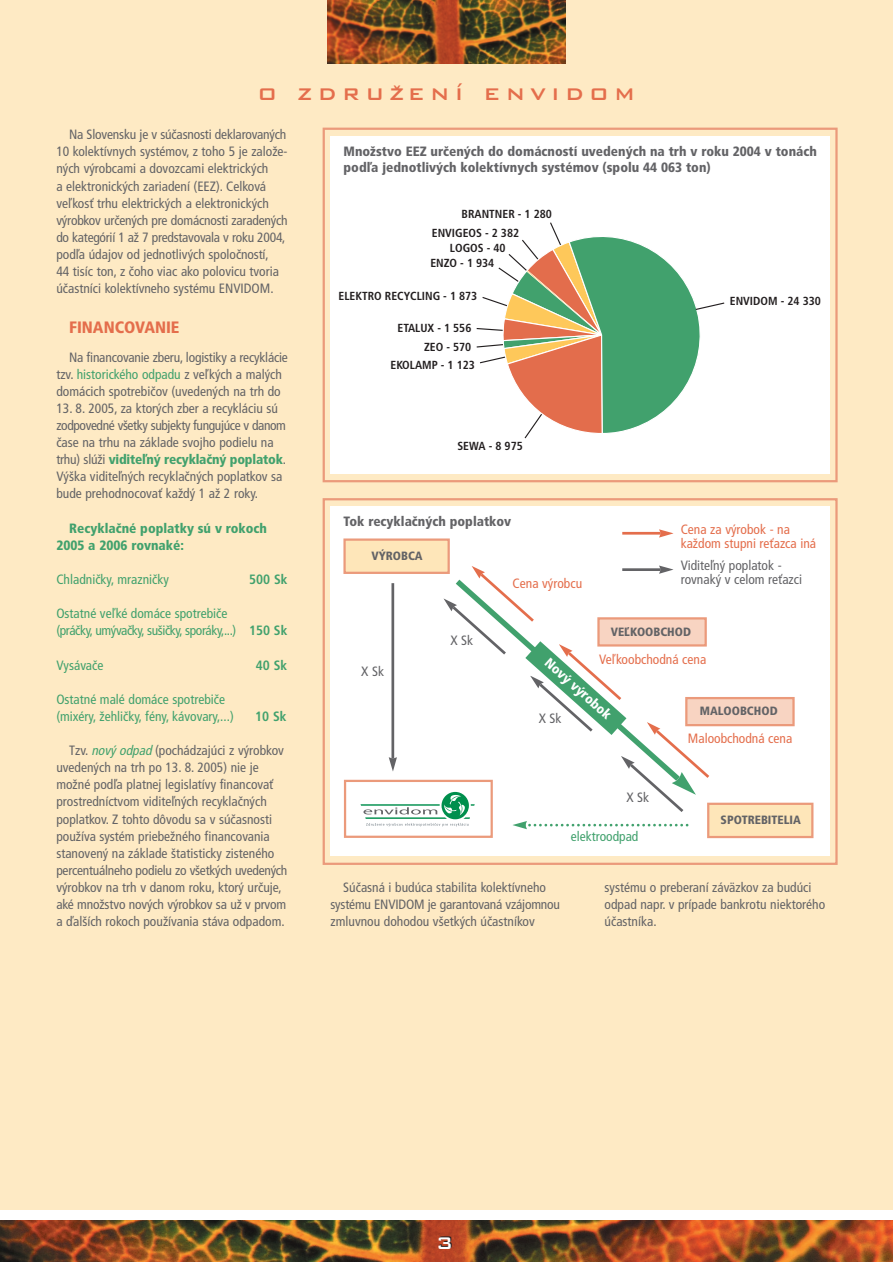
<style>
.page{position:relative;width:893px;height:1262px;background:#fff}
.page>*{position:absolute;margin:0;border:0;box-sizing:border-box;transform-origin:0 0}
.t1{font:500 22.5px "Bank Gothic BT";letter-spacing:.23em;color:#e46e4c}
.t2{font:500 22.5px "Bank Gothic BT";color:#fff}
.t3{font:900 16.5px "Frutiger Cond CE";color:#e46e4c}
.t4{font:13.5px/17.1px "Frutiger Cond CE";color:#636366}
.t5{font:13.5px/17.1px "Frutiger Cond CE";color:#41a16d}
.t6{font:900 13.5px/15.8px "Frutiger Cond CE";color:#636366}
.t7{font:13.5px/13.5px "Frutiger Cond CE";color:#e46e4c}
.t8{font:900 13.5px/17.1px "Frutiger Cond CE";color:#41a16d}
.t9{font:700 13.5px "Frutiger Cond CE";color:#41a16d}
.t10{font:900 13.5px "Frutiger Cond CE";color:#fff}
.t11{font:900 12px "Frutiger Cond CE";color:#636366}
.t12{font:700 11.7px "Frutiger Cond CE";color:#231f20}
.s1{color:#41a16d}
.s2{font-weight:900;color:#41a16d}
.s3{font-weight:700}
.s4{font-style:italic;color:#41a16d}
</style>
<div class="page">
<img style="left:0;top:1220px;width:892px;height:42px">
<div style="left:0;top:0;width:892px;height:1209px;background:#feeac4"></div>
<div style="left:322px;top:128px;width:515px;height:354px;border:2px solid #eb9a7b"></div>
<div style="left:330px;top:506px;width:499px;height:350px;background:#fff"></div>
<div style="left:322px;top:498px;width:515px;height:367px;border:2px solid #eb9a7b"></div>
<div style="left:330px;top:136px;width:499px;height:337px;background:#fff"></div>
<div style="left:345px;top:540px;width:103px;height:32px;background:#fee6b9"></div>
<div style="left:343px;top:538px;width:107px;height:36px;border:2px solid #eb9a7b"></div>
<div style="left:344px;top:779px;width:149px;height:59px;border:2px solid #eb9a7b"></div>
<div style="left:709px;top:804px;width:102px;height:32px;background:#fee6b9"></div>
<div style="left:707px;top:802px;width:106px;height:36px;border:2px solid #eb9a7b"></div>
<div style="left:686px;top:698px;width:107px;height:27px;background:#f8d4c2"></div>
<div style="left:685px;top:697px;width:109px;height:29px;border:2px solid #eb9a7b"></div>
<hr style="left:622px;top:532px;width:38px;height:2px;background:#e46e4c">
<svg style="left:659px;top:529px;width:14px;height:8px"></svg>
<svg style="left:360px;top:565px;width:352px;height:264px"></svg>
<svg style="left:476px;top:222px;width:249px;height:217px"></svg>
<img style="left:327px;top:0;width:238px;height:64px">
<h1 class="t1" style="left:257px;top:79px;width:379px">O ZDRUZˇENÍ ENVIDOM</h1>
<p class="t4" style="left:56px;top:127px;width:233px;text-indent:13px">Na Slovensku je v súãasnosti deklarovan˘ch 10 kolektívnych systémov, z toho 5 je zaloÏe&shy;n˘ch v˘robcami a dovozcami elektrick˘ch<br>a elektronick˘ch zariadení (EEZ). Celková veºkosÈ trhu elektrick˘ch a elektronick˘ch v˘robkov urãen˘ch pre domácnosti zaraden˘ch do kategórií 1 aÏ 7 predstavovala v roku 2004, podºa údajov od jednotliv˘ch spoloãností,<br>44 tisíc ton, z ãoho viac ako polovicu tvoria úãastníci kolektívneho systému ENVIDOM.</p>
<p class="t3" style="left:69px;top:321px;width:112px">FINANCOVANIE</p>
<p class="t4" style="left:56px;top:350px;width:233px;text-indent:13px">Na financovanie zberu, logistiky a recyklácie tzv. <span class="s1">historického odpadu</span> z veºk˘ch a mal˘ch domácich spotrebiãov (uveden˘ch na trh do</p>
<p class="t4" style="left:56px;top:401px;width:231px">13. 8. 2005, za ktor˘ch zber a recykláciu sú zodpovedné v‰etky subjekty fungujúce v danom ãase na trhu na základe svojho podielu na trhu) slúÏi <span class="s2">viditeºn˘ recyklaãn˘ poplatok</span>.<br>V˘‰ka viditeºn˘ch recyklaãn˘ch poplatkov sa bude prehodnocovaÈ kaÏd˘ 1 aÏ 2 roky.</p>
<p class="t8" style="left:56px;top:521px;width:212px;text-indent:13px">Recyklaãné poplatky sú v rokoch<br>2005 a 2006 rovnaké:</p>
<p class="t5" style="left:56px;top:572px;width:114px">Chladniãky, mrazniãky</p>
<p class="t9" style="left:249px;top:574px;width:40px">500 Sk</p>
<p class="t5" style="left:56px;top:606px;width:232px">Ostatné veºké domáce spotrebiãe<br>(práãky, um˘vaãky, su‰iãky, sporáky,...) <span class="s3">150 Sk</span></p>
<p class="t5" style="left:56px;top:657px;width:48px">Vysávaãe</p>
<p class="t9" style="left:256px;top:660px;width:33px">40 Sk</p>
<p class="t5" style="left:56px;top:692px;width:179px">Ostatné malé domáce spotrebiãe (mixéry, Ïehliãky, fény, kávovary,...)</p>
<p class="t9" style="left:255px;top:711px;width:33px">10 Sk</p>
<p class="t4" style="left:56px;top:743px;width:232px;text-indent:13px">Tzv. <span class="s4">nov˘ odpad</span>(pochádzajúci z v˘robkov uveden˘ch na trh po 13. 8. 2005) nie je moÏné podºa platnej legislatívy financovaÈ prostredníctvom viditeºn˘ch recyklaãn˘ch poplatkov. Z tohto dôvodu sa v súãasnosti pouÏíva systém priebeÏného financovania stanoven˘ na základe ‰tatisticky zisteného percentuálneho podielu zo v‰etk˘ch uveden˘ch v˘robkov na trh v danom roku, ktor˘ urãuje, aké mnoÏstvo nov˘ch v˘robkov sa uÏ v prvom a ìal‰ích rokoch pouÏívania stáva odpadom.</p>
<p class="t6" style="left:343px;top:145px;width:475px">MnoÏstvo EEZ urãen˘ch do domácností uveden˘ch na trh v roku 2004 v tonách podºa jednotliv˘ch kolektívnych systémov (spolu 44 063 ton)</p>
<p class="t12" style="left:461px;top:209px;width:92px">BRANTNER - 1 280</p>
<p class="t12" style="left:432px;top:228px;width:89px">ENVIGEOS - 2 382</p>
<p class="t12" style="left:450px;top:243px;width:57px">LOGOS - 40</p>
<p class="t12" style="left:430px;top:258px;width:65px">ENZO - 1 934</p>
<p class="t12" style="left:338px;top:291px;width:140px">ELEKTRO RECYCLING - 1 873</p>
<p class="t12" style="left:397px;top:323px;width:75px">ETALUX - 1 556</p>
<p class="t12" style="left:424px;top:342px;width:49px">ZEO - 570</p>
<p class="t12" style="left:390px;top:360px;width:86px">EKOLAMP - 1 123</p>
<p class="t12" style="left:457px;top:442px;width:67px">SEWA - 8 975</p>
<p class="t6" style="left:343px;top:515px;width:169px">Tok recyklaãn˘ch poplatkov</p>
<p class="t11" style="left:371px;top:551px;width:53px">V¯ROBCA</p>
<p class="t4" style="left:450px;top:633px;width:24px">X Sk</p>
<p class="t7" style="left:512px;top:578px;width:71px">Cena v˘robcu</p>
<p class="t12" style="left:729px;top:297px;width:93px">ENVIDOM - 24 330</p>
<p class="t7" style="left:680px;top:524px;width:137px">Cena za v˘robok - na kaÏdom stupni reÈazca iná</p>
<p class="t4" style="left:680px;top:560px;width:123px;line-height:13.5px">Viditeºn˘ poplatok - rovnak˘ v celom reÈazci</p>
<p class="t11" style="left:610px;top:627px;width:82px">VEªKOOBCHOD</p>
<p class="t4" style="left:361px;top:664px;width:24px">X Sk</p>
<p class="t7" style="left:599px;top:653px;width:109px">Veºkoobchodná cena</p>
<p class="t10" style="left:550px;top:656px;width:86px;rotate:42deg">Nov˘ v˘robok</p>
<p class="t11" style="left:699px;top:706px;width:79px">MALOOBCHOD</p>
<p class="t7" style="left:688px;top:732px;width:106px">Maloobchodná cena</p>
<p class="t4" style="left:538px;top:711px;width:24px">X Sk</p>
<p class="t4" style="left:626px;top:789px;width:24px">X Sk</p>
<p class="t5" style="left:570px;top:829px;width:69px">elektroodpad</p>
<p class="t11" style="left:720px;top:815px;width:82px">SPOTREBITELIA</p>
<p class="t4" style="left:330px;top:880px;width:231px;text-indent:13px">Súãasná i budúca stabilita kolektívneho systému ENVIDOM je garantovaná vzájomnou zmluvnou dohodou v‰etk˘ch úãastníkov</p>
<p class="t4" style="left:604px;top:880px;width:222px">systému o preberaní záväzkov za budúci odpad napr. v prípade bankrotu niektorého úãastníka.</p>
<h1 class="t2" style="left:436px;top:1228px;width:19px">3</h1>
</div>
